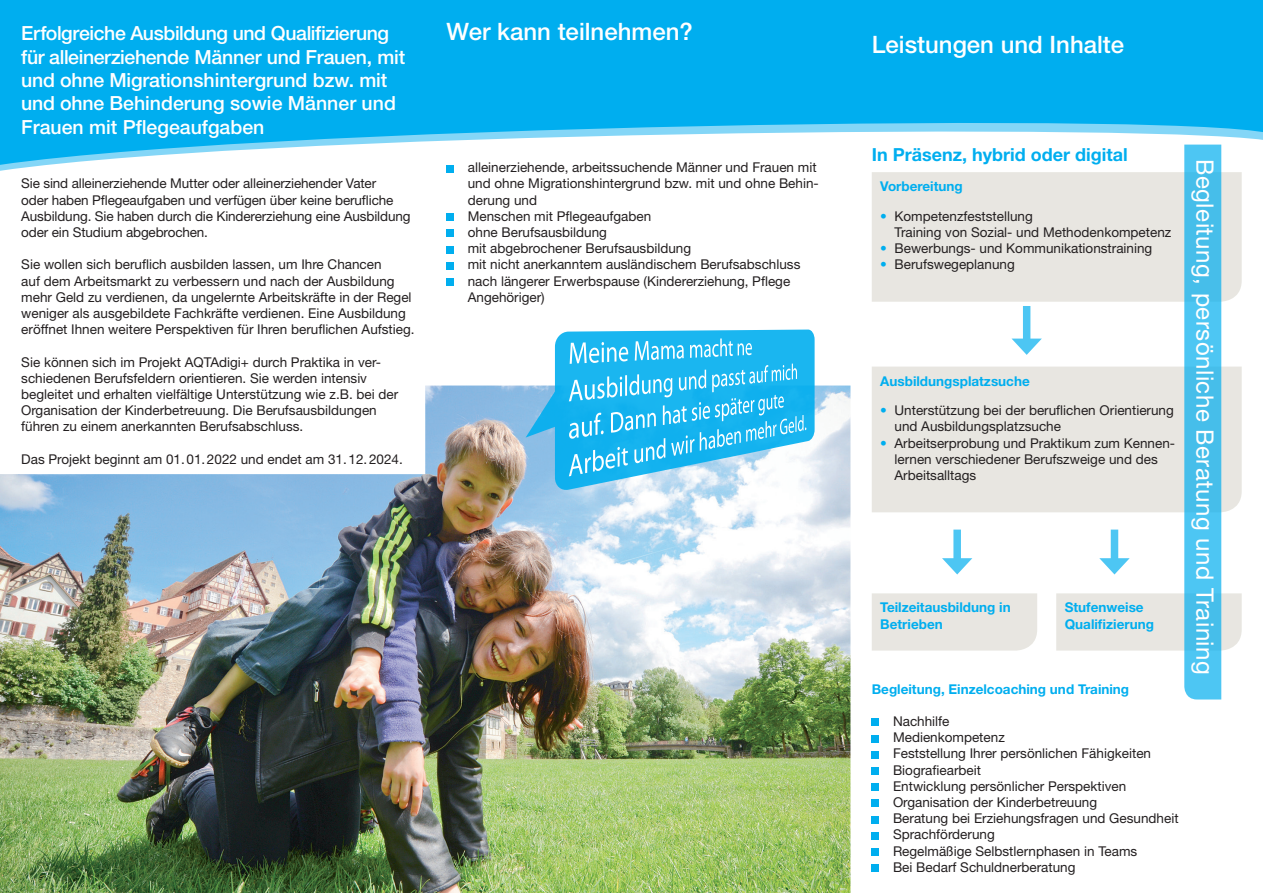
<style>
.page{position:relative;width:1263px;height:893px;background:#fff}
.page>*{position:absolute;margin:0;border:0;box-sizing:border-box;transform-origin:0 0}
.t1{font:24px "Helvetica Neue";letter-spacing:.02em;color:#fff}
.t2{font:500 24px "Helvetica Neue";color:#fff}
.t3{font:500 19.5px/23.4px "Helvetica Neue";letter-spacing:-.01em;color:#fff}
.t4{font:700 18px "Helvetica Neue";color:#00aeef}
.t5{font:13.5px/16.2px "Helvetica Neue";color:#231f20}
.t6{font:700 13.5px/16.2px "Helvetica Neue";color:#00aeef}
.s1{color:#00aeef}
</style>
<div class="page">
<svg style="left:0;top:0;width:1263px;height:169px;fill:#00aeef"></svg>
<div style="left:446px;top:165px;width:7px;height:7px;background:#00aeef"></div>
<div style="left:446px;top:214px;width:7px;height:7px;background:#00aeef"></div>
<div style="left:446px;top:230px;width:7px;height:7px;background:#00aeef"></div>
<div style="left:446px;top:246px;width:7px;height:7px;background:#00aeef"></div>
<div style="left:446px;top:262px;width:7px;height:7px;background:#00aeef"></div>
<div style="left:446px;top:279px;width:7px;height:7px;background:#00aeef"></div>
<div style="left:872px;top:719px;width:7px;height:7px;background:#00aeef"></div>
<div style="left:872px;top:735px;width:7px;height:7px;background:#00aeef"></div>
<div style="left:872px;top:751px;width:7px;height:7px;background:#00aeef"></div>
<div style="left:872px;top:767px;width:7px;height:7px;background:#00aeef"></div>
<div style="left:872px;top:784px;width:7px;height:7px;background:#00aeef"></div>
<div style="left:872px;top:800px;width:7px;height:7px;background:#00aeef"></div>
<div style="left:872px;top:816px;width:7px;height:7px;background:#00aeef"></div>
<div style="left:872px;top:832px;width:7px;height:7px;background:#00aeef"></div>
<div style="left:872px;top:848px;width:7px;height:7px;background:#00aeef"></div>
<div style="left:872px;top:865px;width:7px;height:7px;background:#00aeef"></div>
<div style="left:872px;top:172px;width:184px;height:130px;background:#e8e6e1"></div>
<div style="left:872px;top:367px;width:184px;height:145px;background:#e8e6e1"></div>
<div style="left:872px;top:593px;width:165px;height:58px;background:#e8e6e1"></div>
<div style="left:1023px;top:306px;width:7px;height:39px;background:#4dc6f3"></div>
<svg style="left:1012px;top:339px;width:30px;height:16px"></svg>
<div style="left:953px;top:530px;width:8px;height:34px;background:#4dc6f3"></div>
<svg style="left:942px;top:558px;width:30px;height:16px"></svg>
<svg style="left:1056px;top:145px;width:186px;height:554px"></svg>
<img style="left:0;top:386px;width:850px;height:507px">
<svg style="left:526px;top:329px;width:289px;height:162px"></svg>
<svg style="left:569px;top:338px;width:237px;height:138px"></svg>
<h2 class="t3" style="left:21px;top:21px;width:385px">Erfolgreiche Ausbildung und Qualifizierung für alleinerziehende Männer und Frauen, mit und ohne Migrationshintergrund bzw. mit und ohne Behinderung sowie Männer und Frauen mit Pflegeaufgaben</h2>
<p class="t5" style="left:21px;top:175px;width:391px">Sie sind alleinerziehende Mutter oder alleinerziehender Vater<br>oder haben Pflegeaufgaben und verfügen über keine berufliche Ausbildung. Sie haben durch die Kindererziehung eine Ausbildung oder ein Studium abgebrochen.</p>
<p class="t5" style="left:21px;top:256px;width:395px">Sie wollen sich beruflich ausbilden lassen, um Ihre Chancen<br>auf dem Arbeitsmarkt zu verbessern und nach der Ausbildung mehr Geld zu verdienen, da ungelernte Arbeitskräfte in der Regel weniger als ausgebildete Fachkräfte verdienen. Eine Ausbildung eröffnet Ihnen weitere Perspektiven für Ihren beruflichen Aufstieg.</p>
<p class="t5" style="left:21px;top:353px;width:379px">Sie können sich im Projekt AQTAdigi+ durch Praktika in ver&shy;schiedenen Berufsfeldern orientieren. Sie werden intensiv begleitet und erhalten vielfältige Unterstützung wie z.B. bei der Organisation der Kinderbetreuung. Die Berufsausbildungen führen zu einem anerkannten Berufsabschluss.</p>
<p class="t5" style="left:21px;top:451px;width:383px">Das Projekt beginnt am 01.01.2022 und endet am 31.12.2024.</p>
<h1 class="t2" style="left:446px;top:17px;width:248px">Wer kann teilnehmen?</h1>
<p class="t5" style="left:468px;top:159px;width:352px">alleinerziehende, arbeitssuchende Männer und Frauen mit und ohne Migrationshintergrund bzw. mit und ohne Behin&shy;derung und<br>Menschen mit Pflegeaufgaben<br>ohne Berufsausbildung<br>mit abgebrochener Berufsausbildung<br>mit nicht anerkanntem ausländischem Berufsabschluss nach längerer Erwerbspause (Kindererziehung, Pflege Angehöriger)</p>
<h1 class="t2" style="left:872px;top:30px;width:254px">Leistungen und Inhalte</h1>
<h3 class="t4" style="left:872px;top:143px;width:257px">In Präsenz, hybrid oder digital</h3>
<p class="t6" style="left:880px;top:178px;width:84px">Vorbereitung</p>
<p class="t5" style="left:894px;top:208px;width:278px;text-indent:-14px"><span class="s1">•</span> Kompetenzfeststellung<br>Training von Sozial- und Methodenkompetenz</p>
<p class="t5" style="left:880px;top:240px;width:274px"><span class="s1">•</span> Bewerbungs- und Kommunikationstraining</p>
<p class="t5" style="left:880px;top:256px;width:136px"><span class="s1">•</span> Berufswegeplanung</p>
<p class="t6" style="left:880px;top:372px;width:151px">Ausbildungsplatzsuche</p>
<p class="t5" style="left:894px;top:402px;width:281px;text-indent:-14px"><span class="s1">•</span> Unterstützung bei der beruflichen Orientierung und Ausbildungsplatzsuche</p>
<p class="t5" style="left:894px;top:434px;width:282px;text-indent:-14px"><span class="s1">•</span> Arbeitserprobung und Praktikum zum Kennen&shy;lernen verschiedener Berufszweige und des<br>Arbeitsalltags</p>
<p class="t6" style="left:880px;top:599px;width:132px">Teilzeitausbildung in<br>Betrieben</p>
<p class="t6" style="left:1065px;top:599px;width:91px">Stufenweise<br>Qualifizierung</p>
<p class="t6" style="left:872px;top:680px;width:259px">Begleitung, Einzelcoaching und Training</p>
<p class="t5" style="left:893px;top:713px;width:287px">Nachhilfe<br>Medienkompetenz<br>Feststellung Ihrer persönlichen Fähigkeiten<br>Biografiearbeit<br>Entwicklung persönlicher Perspektiven<br>Organisation der Kinderbetreuung<br>Beratung bei Erziehungsfragen und Gesundheit<br>Sprachförderung<br>Regelmäßige Selbstlernphasen in Teams<br>Bei Bedarf Schuldnerberatung</p>
<h1 class="t1" style="left:1219px;top:159px;width:517px;rotate:90deg">Begleitung, persönliche Beratung und Training</h1>
</div>
